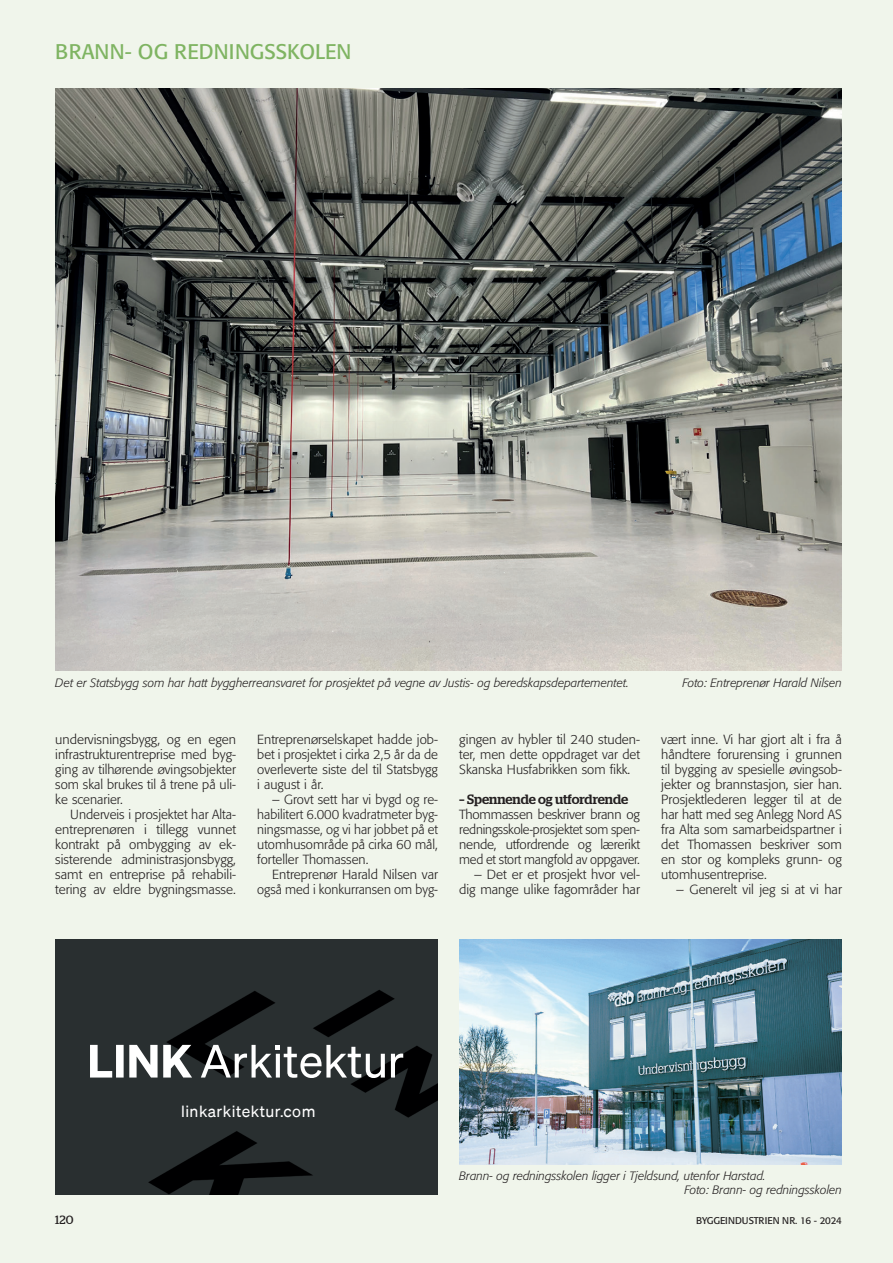
<style>
.page{position:relative;width:893px;height:1263px;background:#f0f5eb}
.page>*{position:absolute;margin:0;border:0;box-sizing:border-box;transform-origin:0 0}
.t1{font:21px "Formata";color:#7fb462}
.t2{font:15.75px "Sohne Buch";letter-spacing:.03em;color:#fff}
.t3{font:500 13.5px "Stag";letter-spacing:-.005em;color:#231f20}
.t4{font:300 13.2px/15px "Formata";color:#231f20;text-align:justify}
.t5{font:italic 300 12px/14.2px "Formata";color:#231f20}
.t6{font:12px "Stag";color:#231f20}
.t7{font:9.75px "Formata";letter-spacing:-.005em;color:#231f20}
</style>
<div class="page">
<img style="left:55px;top:88px;width:787px;height:582px">
<img style="left:459px;top:939px;width:383px;height:225px">
<div style="left:55px;top:939px;width:383px;height:255px;background:#292f30"></div>
<img style="left:127px;top:974px;width:311px;height:220px">
<svg style="left:90px;top:1045px;width:102px;height:32px;background:#9a9d9d"></svg>
<svg style="left:201px;top:1045px;width:184px;height:33px;background:#696d6e"></svg>
<svg style="left:391px;top:1053px;width:12px;height:24px"></svg>
<h1 class="t1" style="left:55px;top:39px;width:298px">BRANN- OG REDNINGSSKOLEN</h1>
<p class="t5" style="left:55px;top:675px;width:575px">Det er Statsbygg som har hatt byggherreansvaret for prosjektet på vegne av Justis- og beredskapsdepartementet.</p>
<p class="t5" style="left:683px;top:675px;width:161px">Foto: Entreprenør Harald Nilsen</p>
<p class="t4" style="left:55px;top:732px;width:182px">undervisningsbygg, og en egen infrastrukturentreprise med byg&shy;ging av tilhørende øvingsobjekter som skal brukes til å trene på uli&shy;ke scenarier.</p>
<p class="t4" style="left:55px;top:807px;width:182px;text-indent:15px">Underveis i prosjektet har Alta&shy;entreprenøren i tillegg vunnet kontrakt på ombygging av ek&shy;sisterende administrasjonsbygg, samt en entreprise på rehabili&shy;tering av eldre bygningsmasse.</p>
<p class="t4" style="left:257px;top:732px;width:182px">Entreprenørselskapet hadde job&shy;bet i prosjektet i cirka 2,5 år da de overleverte siste del til Statsbygg i august i år.</p>
<p class="t4" style="left:257px;top:792px;width:182px;text-indent:15px">– Grovt sett har vi bygd og re&shy;habilitert 6.000 kvadratmeter byg&shy;ningsmasse, og vi har jobbet på et utomhusområde på cirka 60 mål, forteller Thomassen.</p>
<p class="t4" style="left:257px;top:867px;width:182px;text-align:right">Entreprenør Harald Nilsen var også med i konkurransen om byg-</p>
<p class="t4" style="left:459px;top:732px;width:182px">gingen av hybler til 240 studen&shy;ter, men dette oppdraget var det Skanska Husfabrikken som fikk.</p>
<p class="t3" style="left:459px;top:791px;width:170px">– Spennende og utfordrende</p>
<p class="t4" style="left:459px;top:807px;width:182px">Thommassen beskriver brann og redningsskole-prosjektet som spen&shy;nende, utfordrende og lærerikt med et stort mangfold av oppgaver.</p>
<p class="t4" style="left:459px;top:867px;width:182px;text-align:right">– Det er et prosjekt hvor vel&shy;dig mange ulike fagområder har</p>
<p class="t4" style="left:661px;top:732px;width:182px">vært inne. Vi har gjort alt i fra å håndtere forurensing i grunnen til bygging av spesielle øvingsob&shy;jekter og brannstasjon, sier han.<br>Prosjektlederen legger til at de har hatt med seg Anlegg Nord AS fra Alta som samarbeidspartner i det Thomassen beskriver som en stor og kompleks grunn- og utomhusentreprise.</p>
<p class="t4" style="left:676px;top:882px;width:167px">– Generelt vil jeg si at vi har</p>
<p class="t2" style="left:181px;top:1101px;width:136px">linkarkitektur.com</p>
<p class="t5" style="left:685px;top:1169px;width:159px;text-indent:-225px">Brann- og redningsskolen ligger i Tjeldsund, utenfor Harstad.<br>Foto: Brann- og redningsskolen</p>
<p class="t6" style="left:55px;top:1213px;width:20px">120</p>
<p class="t7" style="left:696px;top:1215px;width:147px">BYGGEINDUSTRIEN NR. 16 - 2024</p>
</div>
